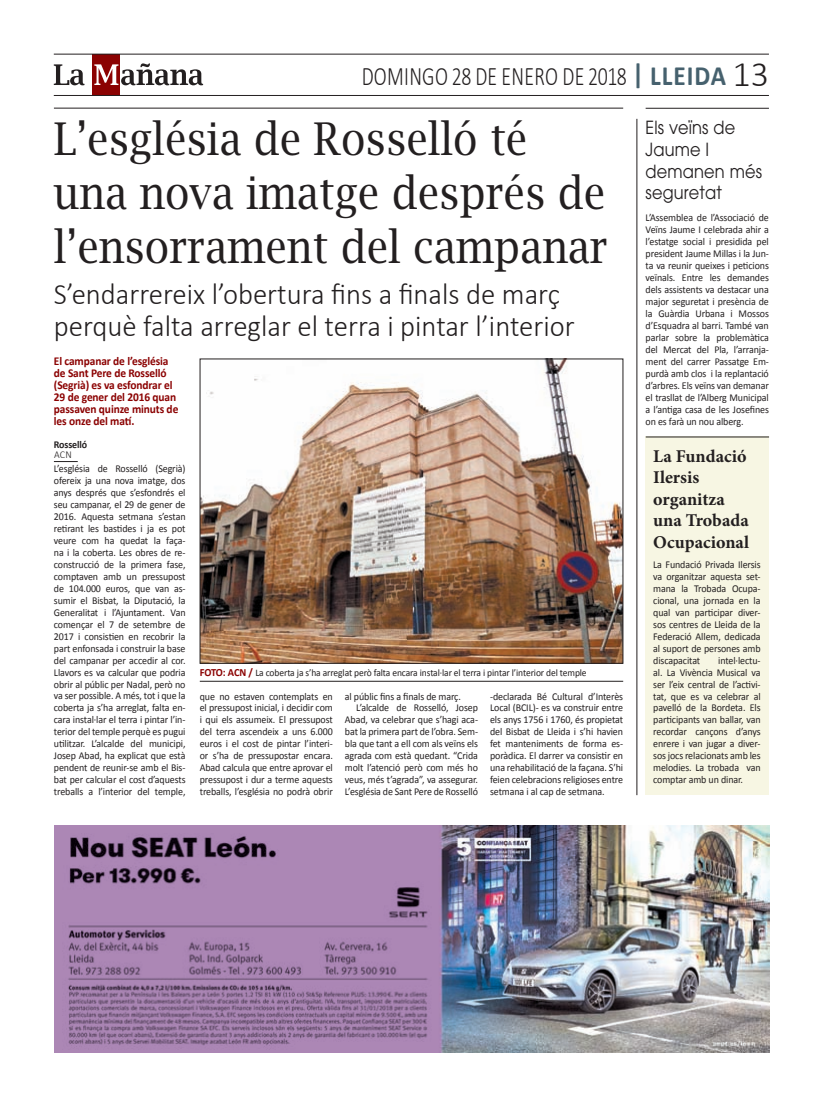
<style>
.page{position:relative;width:823px;height:1106px;background:#fff}
.page>*{position:absolute;margin:0;border:0;box-sizing:border-box;transform-origin:0 0}
.t1{font:45px/54px "Lucida Bright";color:#231f20;scale:.9 1}
.t2{font:300 30px/32px "Calibri";color:#231f20;scale:.96 1}
.t3{font:300 26.8px "Calibri";letter-spacing:.015em;color:#231f20;scale:.74 1}
.t4{font:700 18px/21.6px "Minion Pro";color:#231f20}
.t5{font:18px/21.6px "Avant Garde";letter-spacing:.01em;color:#231f20;scale:.9 1}
.t6{font:700 12px/12px "Calibri";letter-spacing:-.01em;color:#8b0202;scale:.95 1}
.t7{font:10.5px/12px "Calibri";letter-spacing:-.01em;color:#231f20;text-align:justify;scale:.95 1}
.t8{font:700 10.5px/10px "Calibri";letter-spacing:-.01em;color:#231f20;scale:.95 1}
.t9{font:10px "Calibri";letter-spacing:-.01em;color:#231f20;scale:.95 1}
.s1{font-weight:700;font-size:28px;color:#46616e}
.s2{font-size:36px}
.s3{font-weight:300}
.s4{font-weight:700;font-size:11px;color:#8b0202}
</style>
<div class="page">
<svg style="left:54px;top:461px;width:24px;height:1px"></svg>
<hr style="left:54px;top:108px;width:568px;height:1px;background:#231f20">
<img style="left:202px;top:361px;width:418px;height:300px">
<hr style="left:200px;top:681px;width:422px;height:1px;background:#231f20">
<hr style="left:645px;top:108px;width:123px;height:1px;background:#231f20">
<hr style="left:636px;top:119px;width:1px;height:676px;background:#231f20">
<div style="left:645px;top:436px;width:123px;height:359px;background:#f7f6e3"></div>
<hr style="left:645px;top:436px;width:123px;height:1px;background:#231f20">
<div style="left:93px;top:54px;width:27px;height:41px;background:#8b0202"></div>
<svg style="left:94px;top:63px;width:109px;height:22px"></svg>
<svg style="left:54px;top:64px;width:30px;height:21px"></svg>
<hr style="left:54px;top:95px;width:714px;height:1px;background:#231f20">
<hr style="left:54px;top:54px;width:714px;height:1px;background:#231f20">
<img style="left:55px;top:825px;width:714px;height:227px">
<p class="t3" style="left:361px;top:60px;width:551px">DOMINGO 28 DE ENERO DE 2018 <span class="s1">| LLEIDA</span> <span class="s2">13</span></p>
<p class="t1" style="left:54px;top:112px;width:616px">L’església de Rosselló té una nova imatge després de l’ensorrament del campanar</p>
<p class="t2" style="left:54px;top:276px;width:543px">S’endarrereix l’obertura fins a finals de març perquè falta arreglar el terra i pintar l’interior</p>
<p class="t6" style="left:54px;top:355px;width:132px">El campanar de l’església de Sant Pere de Rosselló (Segrià) es va esfondrar el<br>29 de gener del 2016 quan passaven quinze minuts de les onze del matí.</p>
<p class="t8" style="left:54px;top:440px;width:37px">Rosselló<br><span class="s3">ACN</span></p>
<p class="t7" style="left:54px;top:463px;width:140px">L’església de Rosselló (Segrià) ofereix ja una nova imatge, dos anys després que s’esfondrés el seu campanar, el 29 de gener de 2016. Aquesta setmana s’estan retirant les bastides i ja es pot veure com ha quedat la faça&shy;na i la coberta. Les obres de re&shy;construcció de la primera fase, comptaven amb un pressupost de 104.000 euros, que van as&shy;sumir el Bisbat, la Diputació, la Generalitat i l’Ajuntament. Van començar el 7 de setembre de 2017 i consistien en recobrir la part enfonsada i construir la base del campanar per accedir al cor.<br>Llavors es va calcular que podria obrir al públic per Nadal, però no va ser possible. A més, tot i que la coberta ja s’ha arreglat, falta en&shy;cara instal·lar el terra i pintar l’in&shy;terior del temple perquè es pugui utilitzar. L’alcalde del municipi, Josep Abad, ha explicat que està pendent de reunir-se amb el Bis&shy;bat per calcular el cost d’aquests treballs a l’interior del temple,</p>
<p class="t9" style="left:200px;top:666px;width:408px"><span class="s4">FOTO: ACN /</span> La coberta ja s’ha arreglat però falta encara instal·lar el terra i pintar l’interior del temple</p>
<p class="t7" style="left:200px;top:690px;width:141px">que no estaven contemplats en el pressupost inicial, i decidir com i qui els assumeix. El pressupost del terra ascendeix a uns 6.000 euros i el cost de pintar l’interi&shy;or s’ha de pressupostar encara.<br>Abad calcula que entre aprovar el pressupost i dur a terme aquests treballs, l’església no podrà obrir</p>
<p class="t7" style="left:345px;top:690px;width:123px">al públic fins a finals de març.</p>
<p class="t7" style="left:490px;top:690px;width:141px">-declarada Bé Cultural d’Interès Local (BCIL)- es va construir entre els anys 1756 i 1760, és propietat del Bisbat de Lleida i s’hi havien fet manteniments de forma es&shy;poràdica. El darrer va consistir en una rehabilitació de la façana. S’hi feien celebracions religioses entre setmana i al cap de setmana.</p>
<p class="t7" style="left:356px;top:702px;width:129px">L’alcalde de Rosselló, Josep</p>
<p class="t7" style="left:345px;top:714px;width:141px">Abad, va celebrar que s’hagi aca-</p>
<p class="t7" style="left:345px;top:726px;width:141px">bat la primera part de l’obra. Sem-</p>
<p class="t7" style="left:345px;top:738px;width:141px">bla que tant a ell com als veïns els</p>
<p class="t7" style="left:345px;top:750px;width:141px">agrada com està quedant. “Crida</p>
<p class="t7" style="left:345px;top:761px;width:141px">molt l’atenció però com més ho</p>
<p class="t7" style="left:345px;top:773px;width:141px">veus, més t’agrada”, va assegurar.</p>
<p class="t7" style="left:345px;top:785px;width:141px">L’església de Sant Pere de Rosselló</p>
<p class="t5" style="left:645px;top:117px;width:131px">Els veïns de<br>Jaume I demanen més seguretat</p>
<p class="t7" style="left:645px;top:212px;width:131px">L’Assemblea de l’Associació de Veïns Jaume I celebrada ahir a l’estatge social i presidida pel president Jaume Millas i la Jun&shy;ta va reunir queixes i peticions veïnals. Entre les demandes dels assistents va destacar una major seguretat i presència de la Guàrdia Urbana i Mossos d’Esquadra al barri. També van parlar sobre la problemàtica del Mercat del Pla, l’arranja&shy;ment del carrer Passatge Em&shy;purdà amb clos i la replantació d’arbres. Els veïns van demanar el trasllat de l’Alberg Municipal a l’antiga casa de les Josefines on es farà un nou alberg.</p>
<p class="t4" style="left:652px;top:445px;width:97px">La Fundació<br>Ilersis organitza una Trobada<br>Ocupacional</p>
<p class="t7" style="left:652px;top:558px;width:115px">La Fundació Privada Ilersis va organitzar aquesta set&shy;mana la Trobada Ocupa&shy;cional, una jornada en la qual van participar diver&shy;sos centres de Lleida de la Federació Allem, dedicada al suport de persones amb discapacitat</p>
<p class="t7" style="left:652px;top:654px;width:115px;text-indent:65px">intel·lectu&shy;al. La Vivència Musical va ser l’eix central de l’activi&shy;tat, que es va celebrar al pavelló de la Bordeta. Els participants van ballar, van recordar cançons d’anys enrere i van jugar a diver&shy;sos jocs relacionats amb les melodies. La trobada van comptar amb un dinar.</p>
</div>
